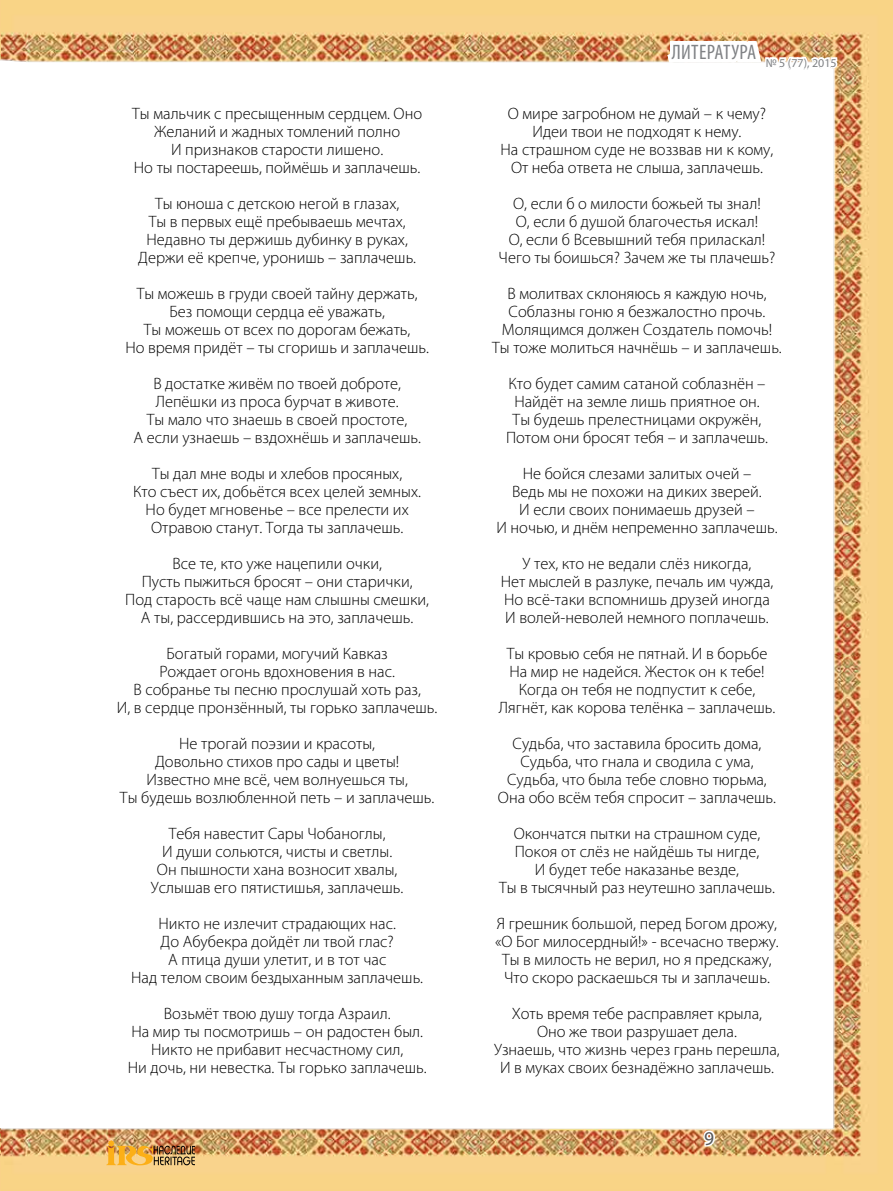
<style>
.page{position:relative;width:893px;height:1191px;background:#fff}
.page>*{position:absolute;margin:0;border:0;box-sizing:border-box;transform-origin:0 0}
.t1{font:condensed 21px "Myriad Pro";letter-spacing:.02em;color:#808285}
.t2{font:19.5px "Myriad Pro";color:#58595b}
.t3{font:300 16.5px/18px "Myriad Pro";color:#000;text-align:center}
.t4{font:12px "Myriad Pro";color:#808285}
</style>
<div class="page">
<img style="left:0;top:0;width:893px;height:1191px">
<svg style="left:702px;top:1129px;width:15px;height:19px"></svg>
<img style="left:106px;top:1140px;width:89px;height:25px">
<svg style="left:663px;top:0;width:176px;height:110px"></svg>
<p class="t3" style="left:132px;top:104px;width:291px">Ты мальчик с пресыщенным сердцем. Оно Желаний и жадных томлений полно<br>И признаков старости лишено.<br>Но ты постареешь, поймёшь и заплачешь.</p>
<p class="t3" style="left:138px;top:194px;width:279px">Ты юноша с детскою негой в глазах,<br>Ты в первых ещё пребываешь мечтах, Недавно ты держишь дубинку в руках, Держи её крепче, уронишь – заплачешь.</p>
<p class="t3" style="left:125px;top:284px;width:305px">Ты можешь в груди своей тайну держать, Без помощи сердца её уважать,<br>Ты можешь от всех по дорогам бежать,<br>Но время придёт – ты сгоришь и заплачешь.</p>
<p class="t3" style="left:133px;top:374px;width:289px">В достатке живём по твоей доброте, Лепёшки из проса бурчат в животе.<br>Ты мало что знаешь в своей простоте,<br>А если узнаешь – вздохнёшь и заплачешь.</p>
<p class="t3" style="left:133px;top:464px;width:289px">Ты дал мне воды и хлебов просяных,<br>Кто съест их, добьётся всех целей земных.<br>Но будет мгновенье – все прелести их Отравою станут. Тогда ты заплачешь.</p>
<p class="t3" style="left:125px;top:554px;width:305px">Все те, кто уже нацепили очки,<br>Пусть пыжиться бросят – они старички,<br>Под старость всё чаще нам слышны смешки, А ты, рассердившись на это, заплачешь.</p>
<p class="t3" style="left:117px;top:644px;width:322px">Богатый горами, могучий Кавказ<br>Рождает огонь вдохновения в нас.<br>В собранье ты песню прослушай хоть раз,<br>И, в сердце пронзённый, ты горько заплачешь.</p>
<p class="t3" style="left:120px;top:735px;width:316px">Не трогай поэзии и красоты,<br>Довольно стихов про сады и цветы!<br>Известно мне всё, чем волнуешься ты,<br>Ты будешь возлюбленной петь – и заплачешь.</p>
<p class="t3" style="left:151px;top:825px;width:254px">Тебя навестит Сары Чобаноглы,<br>И души сольются, чисты и светлы.<br>Он пышности хана возносит хвалы, Услышав его пятистишья, заплачешь.</p>
<p class="t3" style="left:131px;top:915px;width:293px">Никто не излечит страдающих нас.<br>До Абубекра дойдёт ли твой глас?<br>А птица души улетит, и в тот час<br>Над телом своим бездыханным заплачешь.</p>
<p class="t3" style="left:128px;top:1005px;width:300px">Возьмёт твою душу тогда Азраил.<br>На мир ты посмотришь – он радостен был.<br>Никто не прибавит несчастному сил,<br>Ни дочь, ни невестка. Ты горько заплачешь.</p>
<p class="t4" style="left:722px;top:55px;width:116px"><sup>??????</sup> № 5 (77), 2015</p>
<p class="t1" style="left:673px;top:39px;width:86px">ЛИТЕРАТУРА</p>
<p class="t3" style="left:501px;top:105px;width:274px">О мире загробном не думай – к чему?<br>Идеи твои не подходят к нему.<br>На страшном суде не воззвав ни к кому, От неба ответа не слыша, заплачешь.</p>
<p class="t3" style="left:499px;top:195px;width:278px">О, если б о милости божьей ты знал!<br>О, если б душой благочестья искал!<br>О, если б Всевышний тебя приласкал!<br>Чего ты боишься? Зачем же ты плачешь?</p>
<p class="t3" style="left:492px;top:285px;width:291px">В молитвах склоняюсь я каждую ночь, Соблазны гоню я безжалостно прочь.<br>Молящимся должен Создатель помочь!<br>Ты тоже молиться начнёшь – и заплачешь.</p>
<p class="t3" style="left:506px;top:375px;width:264px">Кто будет самим сатаной соблазнён – Найдёт на земле лишь приятное он.<br>Ты будешь прелестницами окружён, Потом они бросят тебя – и заплачешь.</p>
<p class="t3" style="left:496px;top:465px;width:283px">Не бойся слезами залитых очей –<br>Ведь мы не похожи на диких зверей.<br>И если своих понимаешь друзей –<br>И ночью, и днём непременно заплачешь.</p>
<p class="t3" style="left:501px;top:555px;width:274px">У тех, кто не ведали слёз никогда,<br>Нет мыслей в разлуке, печаль им чужда, Но всё-таки вспомнишь друзей иногда И волей-неволей немного поплачешь.</p>
<p class="t3" style="left:499px;top:645px;width:278px">Ты кровью себя не пятнай. И в борьбе На мир не надейся. Жесток он к тебе!<br>Когда он тебя не подпустит к себе, Лягнёт, как корова телёнка – заплачешь.</p>
<p class="t3" style="left:498px;top:735px;width:280px">Судьба, что заставила бросить дома, Судьба, что гнала и сводила с ума, Судьба, что была тебе словно тюрьма, Она обо всём тебя спросит – заплачешь.</p>
<p class="t3" style="left:499px;top:825px;width:277px">Окончатся пытки на страшном суде, Покоя от слёз не найдёшь ты нигде,<br>И будет тебе наказанье везде,<br>Ты в тысячный раз неутешно заплачешь.</p>
<p class="t3" style="left:495px;top:915px;width:285px">Я грешник большой, перед Богом дрожу, «О Бог милосердный!» - всечасно твержу.<br>Ты в милость не верил, но я предскажу, Что скоро раскаешься ты и заплачешь.</p>
<p class="t3" style="left:494px;top:1005px;width:287px">Хоть время тебе расправляет крыла,<br>Оно же твои разрушает дела.<br>Узнаешь, что жизнь через грань перешла, И в муках своих безнадёжно заплачешь.</p>
<p class="t2" style="left:704px;top:1126px;width:12px">9</p>
</div>
